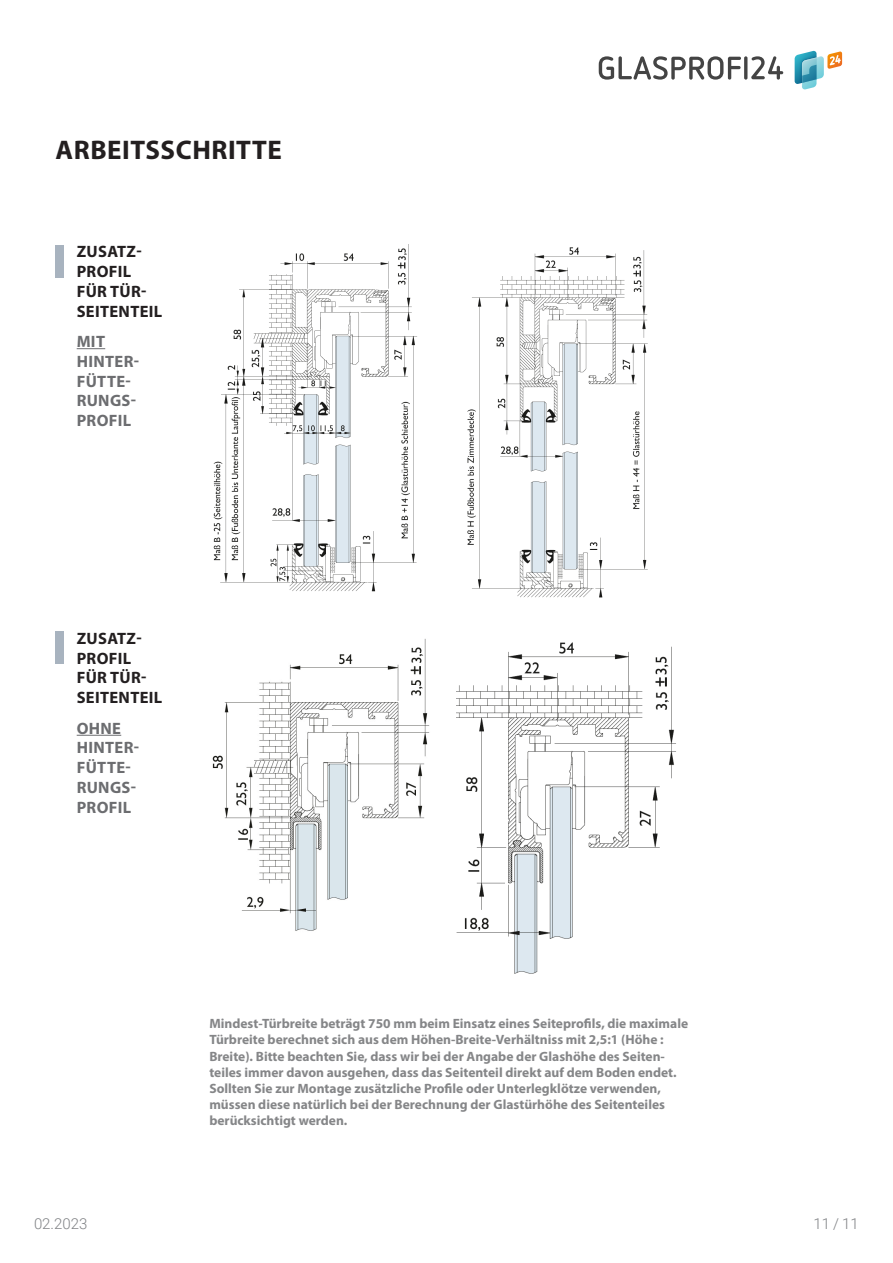
<style>
.page{position:relative;width:893px;height:1263px;background:#fff}
.page>*{position:absolute;margin:0;border:0;box-sizing:border-box;transform-origin:0 0}
.Überschrift_Myriad_Pro{font:700 27px "Myriad Pro";letter-spacing:.02em;color:#231f20}
.Kapitelüberschrift_Myriad_Prod{font:700 16.5px "Myriad Pro";letter-spacing:.02em;color:#231f20}
.Kapitelüberschrift_Myriad_Prod-2{font:700 16.5px "Myriad Pro";letter-spacing:.02em;color:#6c6d70}
.t1{font:300 15px "Roboto";color:#808285}
.Copy_Myriad_Prod{font:700 13.5px/16.2px "Myriad Pro";color:#858688}
</style>
<div class="page">
<svg style="left:77px;top:348px;width:28px;height:1px"></svg>
<img style="left:213px;top:245px;width:204px;height:347px">
<img style="left:467px;top:247px;width:181px;height:351px">
<hr style="left:77px;top:735px;width:44px;height:1px;background:#6c6d70">
<img style="left:212px;top:638px;width:218px;height:293px">
<img style="left:457px;top:642px;width:219px;height:332px">
<svg style="left:795px;top:51px;width:47px;height:38px"></svg>
<svg style="left:599px;top:56px;width:184px;height:24px"></svg>
<div style="left:55px;top:245px;width:9px;height:33px;background:#a8b3bf"></div>
<div style="left:55px;top:631px;width:9px;height:33px;background:#a8b3bf"></div>
<p class="Überschrift_Myriad_Pro" style="left:56px;top:132px;width:228px">ARBEITSSCHRITTE</p>
<p class="Kapitelüberschrift_Myriad_Prod" style="left:77px;top:241px;width:66px">ZUSATZ-</p>
<p class="Kapitelüberschrift_Myriad_Prod" style="left:77px;top:261px;width:56px">PROFIL</p>
<p class="Kapitelüberschrift_Myriad_Prod" style="left:77px;top:281px;width:71px">FÜR TÜR-</p>
<p class="Kapitelüberschrift_Myriad_Prod" style="left:77px;top:300px;width:87px">SEITENTEIL</p>
<p class="Kapitelüberschrift_Myriad_Prod-2" style="left:77px;top:331px;width:30px">MIT</p>
<p class="Kapitelüberschrift_Myriad_Prod-2" style="left:77px;top:350px;width:64px">HINTER-</p>
<p class="Kapitelüberschrift_Myriad_Prod-2" style="left:77px;top:370px;width:56px">FÜTTE-</p>
<p class="Kapitelüberschrift_Myriad_Prod-2" style="left:77px;top:390px;width:61px">RUNGS-</p>
<p class="Kapitelüberschrift_Myriad_Prod-2" style="left:77px;top:410px;width:56px">PROFIL</p>
<p class="Kapitelüberschrift_Myriad_Prod" style="left:77px;top:627px;width:66px">ZUSATZ-</p>
<p class="Kapitelüberschrift_Myriad_Prod" style="left:77px;top:647px;width:56px">PROFIL</p>
<p class="Kapitelüberschrift_Myriad_Prod" style="left:77px;top:667px;width:71px">FÜR TÜR-</p>
<p class="Kapitelüberschrift_Myriad_Prod" style="left:77px;top:687px;width:87px">SEITENTEIL</p>
<p class="Kapitelüberschrift_Myriad_Prod-2" style="left:77px;top:717px;width:46px">OHNE</p>
<p class="Kapitelüberschrift_Myriad_Prod-2" style="left:77px;top:737px;width:64px">HINTER-</p>
<p class="Kapitelüberschrift_Myriad_Prod-2" style="left:77px;top:757px;width:56px">FÜTTE-</p>
<p class="Kapitelüberschrift_Myriad_Prod-2" style="left:77px;top:777px;width:61px">RUNGS-</p>
<p class="Kapitelüberschrift_Myriad_Prod-2" style="left:77px;top:796px;width:56px">PROFIL</p>
<p class="Copy_Myriad_Prod" style="left:209px;top:1015px;width:480px">Mindest-Türbreite beträgt 750 mm beim Einsatz eines Seiteprofils, die maximale Türbreite berechnet sich aus dem Höhen-Breite-Verhältniss mit 2,5:1 (Höhe :<br>Breite). Bitte beachten Sie, dass wir bei der Angabe der Glashöhe des Seiten&shy;teiles immer davon ausgehen, dass das Seitenteil direkt auf dem Boden endet.<br>Sollten Sie zur Montage zusätzliche Profile oder Unterlegklötze verwenden, müssen diese natürlich bei der Berechnung der Glastürhöhe des Seitenteiles berücksichtigt werden.</p>
<p class="t1" style="left:34px;top:1213px;width:55px">02.2023</p>
<p class="t1" style="left:814px;top:1213px;width:47px">11 / 11</p>
</div>
